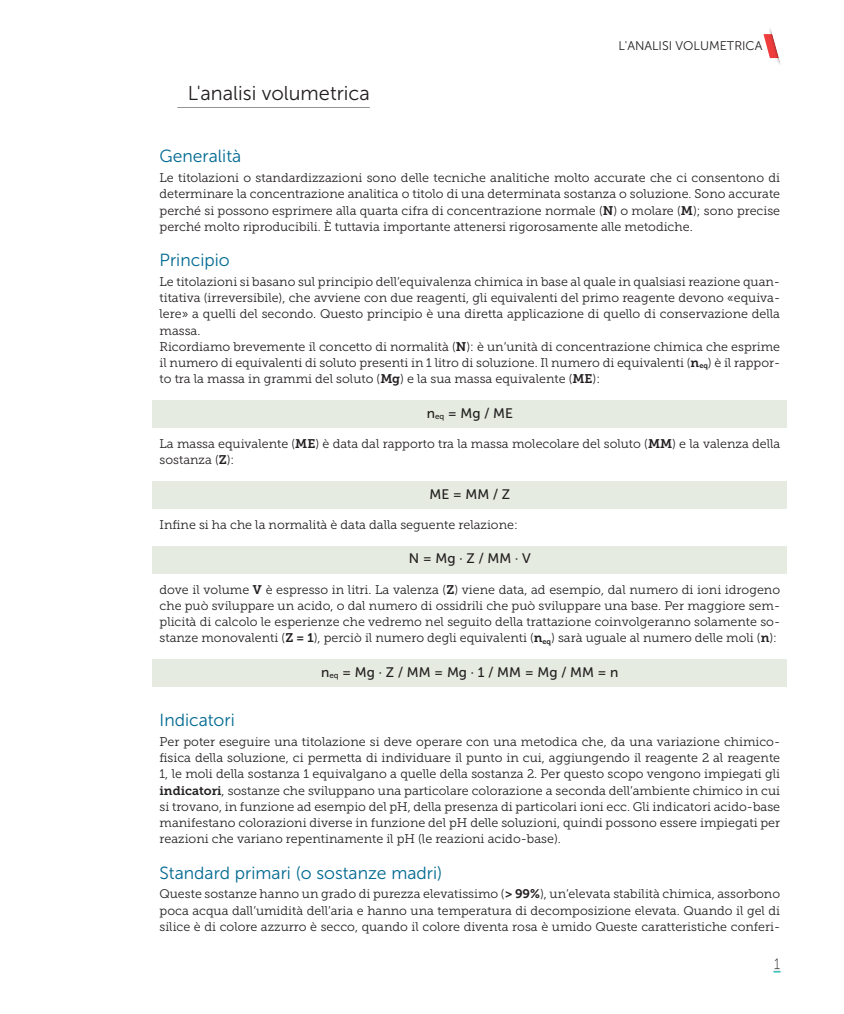
<style>
.page{position:relative;width:844px;height:1014px;background:#fff}
.page>*{position:absolute;margin:0;border:0;box-sizing:border-box;transform-origin:0 0}
.t1{font:20px "Museo Sans 300";color:#231f20}
.t2{font:17.5px "Museo Sans 300";color:#006991}
.t3{font:15px "Museo Sans 100";color:#231f20;scale:.9 1}
.t4{font:13.75px "Museo Sans 500";color:#231f20}
.t5{font:12.5px/16.2px "Museo Slab 300";color:#231f20;text-align:justify}
.t6{font:12.5px "Museo Sans 300";color:#231f20}
.s1{font-family:"Museo Slab 700"}
</style>
<div class="page">
<svg style="left:773px;top:969px;width:7px;height:3px"></svg>
<svg style="left:763px;top:28px;width:18px;height:36px"></svg>
<hr style="left:177px;top:107px;width:193px;height:1px;background:#939598">
<div style="left:152px;top:400px;width:635px;height:28px;background:#e5ebe0"></div>
<div style="left:152px;top:481px;width:635px;height:28px;background:#e5ebe0"></div>
<div style="left:152px;top:545px;width:635px;height:28px;background:#e5ebe0"></div>
<div style="left:152px;top:659px;width:635px;height:28px;background:#e5ebe0"></div>
<h1 class="t1" style="left:188px;top:82px;width:183px">L'analisi volumetrica</h1>
<p class="t6" style="left:618px;top:39px;width:145px">L'ANALISI VOLUMETRICA</p>
<h2 class="t2" style="left:159px;top:147px;width:83px">Generalità</h2>
<p class="t5" style="left:159px;top:170px;width:622px">Le titolazioni o standardizzazioni sono delle tecniche analitiche molto accurate che ci consentono di determinare la concentrazione analitica o titolo di una determinata sostanza o soluzione. Sono accurate perché si possono esprimere alla quarta cifra di concentrazione normale (<span class="s1">N</span>) o molare (<span class="s1">M</span>); sono precise perché molto riproducibili. È tuttavia importante attenersi rigorosamente alle metodiche.</p>
<h2 class="t2" style="left:159px;top:250px;width:72px">Principio</h2>
<p class="t5" style="left:159px;top:273px;width:622px;text-align:left">Le titolazioni si basano sul principio dell’equivalenza chimica in base al quale in qualsiasi reazione quan&shy;titativa (irreversibile), che avviene con due reagenti, gli equivalenti del primo reagente devono «equiva&shy;lere» a quelli del secondo. Questo principio è una diretta applicazione di quello di conservazione della massa.<br>Ricordiamo brevemente il concetto di normalità (<span class="s1">N</span>): è un’unità di concentrazione chimica che esprime il numero di equivalenti di soluto presenti in 1 litro di soluzione. Il numero di equivalenti (<span class="s1">n</span><sub>eq</sub>) è il rappor&shy;to tra la massa in grammi del soluto (<span class="s1">Mg</span>) e la sua massa equivalente (<span class="s1">ME</span>):</p>
<p class="t4" style="left:426px;top:405px;width:88px">n<sub>eq</sub> = Mg / ME</p>
<p class="t5" style="left:159px;top:435px;width:622px">La massa equivalente (<span class="s1">ME</span>) è data dal rapporto tra la massa molecolare del soluto (<span class="s1">MM</span>) e la valenza della sostanza (<span class="s1">Z</span>):</p>
<p class="t4" style="left:429px;top:486px;width:82px">ME = MM / Z</p>
<p class="t5" style="left:159px;top:516px;width:359px">Infine si ha che la normalità è data dalla seguente relazione:</p>
<p class="t4" style="left:409px;top:551px;width:123px">N = Mg ∙ Z / MM ∙ V</p>
<p class="t5" style="left:159px;top:581px;width:622px">dove il volume <span class="s1">V</span> è espresso in litri. La valenza (<span class="s1">Z</span>) viene data, ad esempio, dal numero di ioni idrogeno che può sviluppare un acido, o dal numero di ossidrili che può sviluppare una base. Per maggiore sem&shy;plicità di calcolo le esperienze che vedremo nel seguito della trattazione coinvolgeranno solamente so&shy;stanze monovalenti (<span class="s1">Z = 1</span>), perciò il numero degli equivalenti (<span class="s1">n</span><sub>eq</sub>) sarà uguale al numero delle moli (<span class="s1">n</span>):</p>
<p class="t4" style="left:321px;top:664px;width:299px">n<sub>eq</sub> = Mg ∙ Z / MM = Mg ∙ 1 / MM = Mg / MM = n</p>
<h2 class="t2" style="left:159px;top:710px;width:77px">Indicatori</h2>
<p class="t5" style="left:159px;top:733px;width:622px">Per poter eseguire una titolazione si deve operare con una metodica che, da una variazione chimico&shy;fisica della soluzione, ci permetta di individuare il punto in cui, aggiungendo il reagente 2 al reagente 1, le moli della sostanza 1 equivalgano a quelle della sostanza 2. Per questo scopo vengono impiegati gli <span class="s1">indicatori</span>, sostanze che sviluppano una particolare colorazione a seconda dell’ambiente chimico in cui si trovano, in funzione ad esempio del pH, della presenza di particolari ioni ecc. Gli indicatori acido-base manifestano colorazioni diverse in funzione del pH delle soluzioni, quindi possono essere impiegati per reazioni che variano repentinamente il pH (le reazioni acido-base).</p>
<h2 class="t2" style="left:159px;top:863px;width:284px">Standard primari (o sostanze madri)</h2>
<p class="t5" style="left:159px;top:886px;width:622px">Queste sostanze hanno un grado di purezza elevatissimo (<span class="s1">&gt; 99%</span>), un’elevata stabilità chimica, assorbono poca acqua dall’umidità dell’aria e hanno una temperatura di decomposizione elevata. Quando il gel di silice è di colore azzurro è secco, quando il colore diventa rosa è umido Queste caratteristiche conferi-</p>
<p class="t3" style="left:774px;top:955px;width:8px">1</p>
</div>
